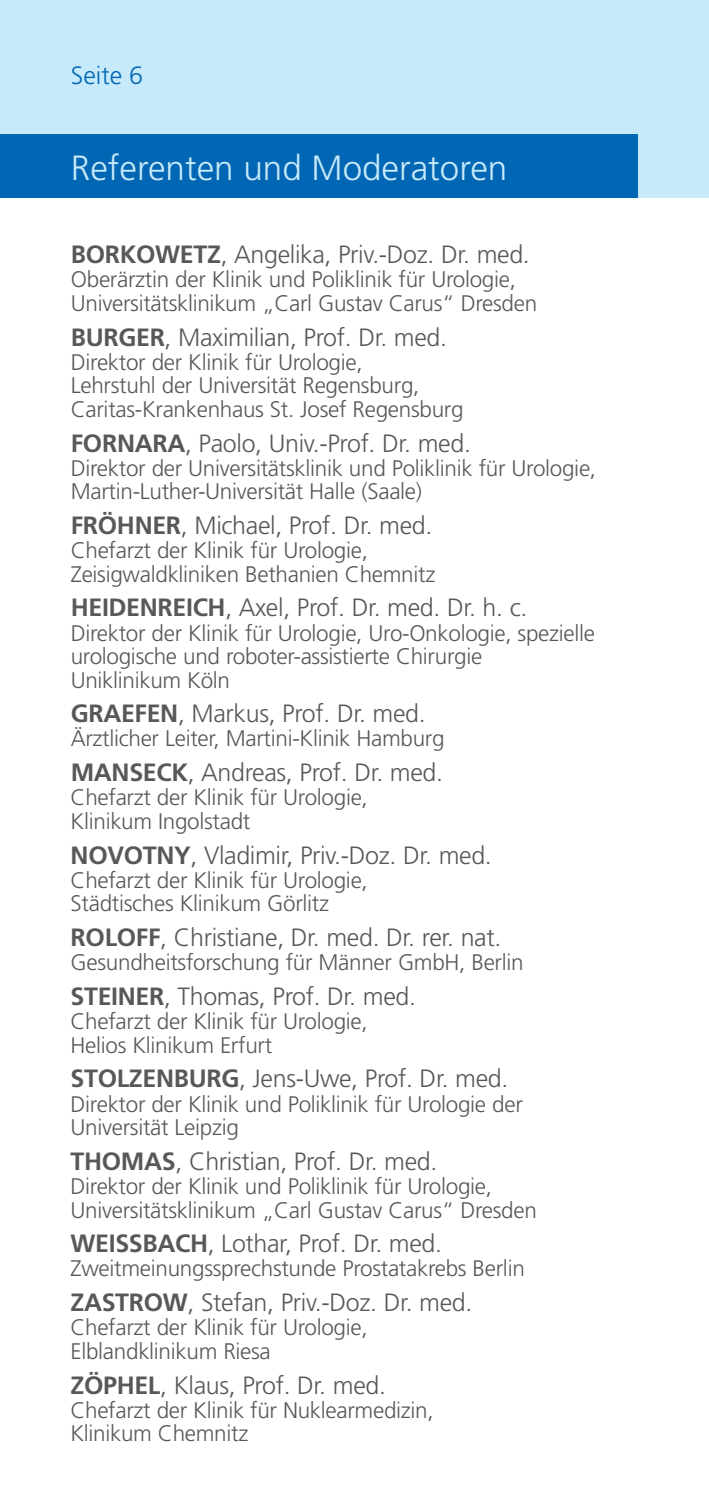
<style>
.page{position:relative;width:709px;height:1489px;background:#fff}
.page>*{position:absolute;margin:0;border:0;box-sizing:border-box;transform-origin:0 0}
.t1{font:300 35px "Frutiger";color:#c6eafa}
.t2{font:300 25px "Frutiger";letter-spacing:-.015em;color:#57585a}
.t3{font:300 25px "Frutiger";color:#0166b3}
.t4{font:300 22.5px/23.5px "Frutiger";letter-spacing:-.015em;color:#57585a}
.s1{font-weight:700}
</style>
<div class="page">
<div style="left:0;top:0;width:709px;height:198px;background:#c6eafa"></div>
<div style="left:0;top:134px;width:638px;height:64px;background:#0166b3"></div>
<p class="t3" style="left:71px;top:65px;width:74px">Seite 6</p>
<h1 class="t1" style="left:71px;top:154px;width:438px">Referenten und Moderatoren</h1>
<p class="t2" style="left:71px;top:244px;width:460px"><span class="s1">BORKOWETZ</span>, Angelika, Priv.-Doz. Dr. med.</p>
<p class="t4" style="left:71px;top:270px;width:468px">Oberärztin der Klinik und Poliklinik für Urologie,<br>Universitätsklinikum „Carl Gustav Carus“ Dresden</p>
<p class="t2" style="left:71px;top:327px;width:378px"><span class="s1">BURGER</span>, Maximilian, Prof. Dr. med.</p>
<p class="t4" style="left:71px;top:352px;width:394px">Direktor der Klinik für Urologie,<br>Lehrstuhl der Universität Regensburg,<br>Caritas-Krankenhaus St. Josef Regensburg</p>
<p class="t2" style="left:71px;top:433px;width:401px"><span class="s1">FORNARA</span>, Paolo, Univ.-Prof. Dr. med.</p>
<p class="t4" style="left:71px;top:458px;width:527px">Direktor der Universitätsklinik und Poliklinik für Urologie,<br>Martin-Luther-Universität Halle (Saale)</p>
<p class="t2" style="left:71px;top:515px;width:363px"><span class="s1">FRÖHNER</span>, Michael, Prof. Dr. med.</p>
<p class="t4" style="left:71px;top:540px;width:366px">Chefarzt der Klinik für Urologie,<br>Zeisigwaldkliniken Bethanien Chemnitz</p>
<p class="t2" style="left:71px;top:597px;width:458px"><span class="s1">HEIDENREICH</span>, Axel, Prof. Dr. med. Dr. h. c.</p>
<p class="t4" style="left:71px;top:623px;width:526px">Direktor der Klinik für Urologie, Uro-Onkologie, spezielle urologische und roboter-assistierte Chirurgie<br>Uniklinikum Köln</p>
<p class="t2" style="left:71px;top:703px;width:356px"><span class="s1">GRAEFEN</span>, Markus, Prof. Dr. med.</p>
<p class="t4" style="left:71px;top:729px;width:375px">Ärztlicher Leiter, Martini-Klinik Hamburg</p>
<p class="t2" style="left:71px;top:762px;width:374px"><span class="s1">MANSECK</span>, Andreas, Prof. Dr. med.</p>
<p class="t4" style="left:71px;top:788px;width:299px">Chefarzt der Klinik für Urologie,<br>Klinikum Ingolstadt</p>
<p class="t2" style="left:71px;top:845px;width:423px"><span class="s1">NOVOTNY</span>, Vladimir, Priv.-Doz. Dr. med.</p>
<p class="t4" style="left:71px;top:870px;width:299px">Chefarzt der Klinik für Urologie,<br>Städtisches Klinikum Görlitz</p>
<p class="t2" style="left:71px;top:927px;width:432px"><span class="s1">ROLOFF</span>, Christiane, Dr. med. Dr. rer. nat.</p>
<p class="t4" style="left:71px;top:952px;width:454px">Gesundheitsforschung für Männer GmbH, Berlin</p>
<p class="t2" style="left:71px;top:986px;width:347px"><span class="s1">STEINER</span>, Thomas, Prof. Dr. med.</p>
<p class="t4" style="left:71px;top:1011px;width:299px">Chefarzt der Klinik für Urologie,<br>Helios Klinikum Erfurt</p>
<p class="t2" style="left:71px;top:1068px;width:439px"><span class="s1">STOLZENBURG</span>, Jens-Uwe, Prof. Dr. med.</p>
<p class="t4" style="left:71px;top:1094px;width:454px">Direktor der Klinik und Poliklinik für Urologie der<br>Universität Leipzig</p>
<p class="t2" style="left:71px;top:1151px;width:368px"><span class="s1">THOMAS</span>, Christian, Prof. Dr. med.</p>
<p class="t4" style="left:70px;top:1176px;width:468px">Direktor der Klinik und Poliklinik für Urologie,<br>Universitätsklinikum „Carl Gustav Carus“ Dresden</p>
<p class="t2" style="left:70px;top:1233px;width:373px"><span class="s1">WEISSBACH</span>, Lothar, Prof. Dr. med.</p>
<p class="t4" style="left:70px;top:1258px;width:456px">Zweitmeinungssprechstunde Prostatakrebs Berlin</p>
<p class="t2" style="left:70px;top:1292px;width:403px"><span class="s1">ZASTROW</span>, Stefan, Priv.-Doz. Dr. med.</p>
<p class="t4" style="left:70px;top:1317px;width:299px">Chefarzt der Klinik für Urologie,<br>Elblandklinikum Riesa</p>
<p class="t2" style="left:70px;top:1374px;width:317px"><span class="s1">ZÖPHEL</span>, Klaus, Prof. Dr. med.</p>
<p class="t4" style="left:70px;top:1400px;width:365px">Chefarzt der Klinik für Nuklearmedizin,<br>Klinikum Chemnitz</p>
</div>
